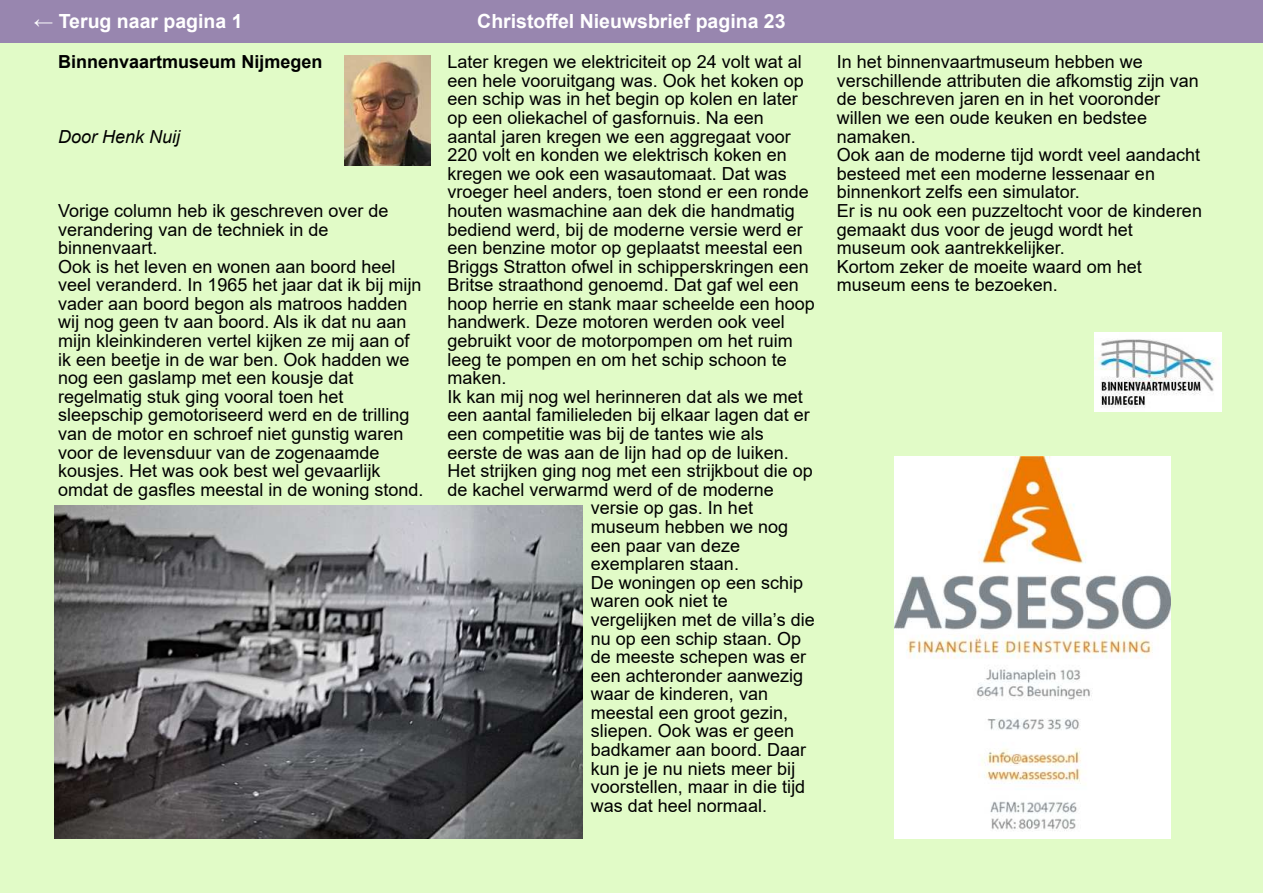
<style>
.page{position:relative;width:1263px;height:893px;background:#e1fbc7}
.page>*{position:absolute;margin:0;border:0;box-sizing:border-box;transform-origin:0 0}
.t1{font:700 19.5px "Arial";color:#fff}
.t2{font:18px/18.6px "Arial";color:#000}
.t3{font:700 18px "Arial";color:#000}
.t4{font:italic 18px "Arial";color:#000}
</style>
<div class="page">
<div style="left:0;top:0;width:1263px;height:43px;background:#9886af"></div>
<img style="left:345px;top:55px;width:85px;height:111px">
<img style="left:1094px;top:333px;width:127px;height:79px">
<img style="left:54px;top:505px;width:528px;height:334px">
<img style="left:894px;top:456px;width:276px;height:383px">
<p class="t1" style="left:34px;top:8px;width:210px">← Terug naar pagina 1</p>
<p class="t1" style="left:477px;top:8px;width:310px">Christo昀昀el Nieuwsbrief pagina 23</p>
<p class="t3" style="left:58px;top:49px;width:266px">Binnenvaartmuseum Nĳmegen</p>
<p class="t2" style="left:447px;top:52px;width:356px">Later kregen we elektriciteit op 24 volt wat al</p>
<p class="t2" style="left:447px;top:71px;width:358px">een hele vooruitgang was. Ook het koken op</p>
<p class="t2" style="left:447px;top:90px;width:352px">een schip was in het begin op kolen en later</p>
<p class="t2" style="left:447px;top:108px;width:318px">op een oliekachel of gasfornuis. Na een</p>
<p class="t2" style="left:447px;top:127px;width:345px">aantal jaren kregen we een aggregaat voor</p>
<p class="t2" style="left:447px;top:145px;width:341px">220 volt en konden we elektrisch koken en</p>
<p class="t2" style="left:447px;top:164px;width:341px">kregen we ook een wasautomaat. Dat was</p>
<p class="t2" style="left:447px;top:183px;width:363px">vroeger heel anders, toen stond er een ronde</p>
<p class="t2" style="left:447px;top:201px;width:349px">houten wasmachine aan dek die handmatig</p>
<p class="t2" style="left:447px;top:220px;width:357px">bediend werd, bĳ de moderne versie werd er</p>
<p class="t2" style="left:447px;top:238px;width:357px">een benzine motor op geplaatst meestal een</p>
<p class="t2" style="left:447px;top:257px;width:363px">Briggs Stratton ofwel in schipperskringen een</p>
<p class="t2" style="left:447px;top:276px;width:353px">Britse straathond genoemd. Dat gaf wel een</p>
<p class="t2" style="left:447px;top:294px;width:369px">hoop herrie en stank maar scheelde een hoop</p>
<p class="t2" style="left:447px;top:313px;width:339px">handwerk. Deze motoren werden ook veel</p>
<p class="t2" style="left:447px;top:331px;width:347px">gebruikt voor de motorpompen om het ruim</p>
<p class="t2" style="left:447px;top:350px;width:341px">leeg te pompen en om het schip schoon te</p>
<p class="t2" style="left:447px;top:368px;width:61px">maken.</p>
<p class="t2" style="left:447px;top:387px;width:357px">Ik kan mĳ nog wel herinneren dat als we met</p>
<p class="t2" style="left:447px;top:406px;width:364px">een aantal familieleden bĳ elkaar lagen dat er</p>
<p class="t2" style="left:447px;top:424px;width:318px">een competitie was bĳ de tantes wie als</p>
<p class="t2" style="left:447px;top:443px;width:343px">eerste de was aan de lĳn had op de luiken.</p>
<p class="t2" style="left:447px;top:461px;width:367px">Het strĳken ging nog met een strĳkbout die op</p>
<p class="t2" style="left:447px;top:480px;width:328px">de kachel verwarmd werd of de moderne</p>
<p class="t2" style="left:591px;top:499px;width:164px">versie op gas. In het</p>
<p class="t2" style="left:591px;top:517px;width:199px">museum hebben we nog</p>
<p class="t2" style="left:591px;top:536px;width:151px">een paar van deze</p>
<p class="t2" style="left:591px;top:554px;width:150px">exemplaren staan.</p>
<p class="t2" style="left:591px;top:573px;width:214px">De woningen op een schip</p>
<p class="t2" style="left:591px;top:592px;width:139px">waren ook niet te</p>
<p class="t2" style="left:591px;top:610px;width:225px">vergelĳken met de villa’s die</p>
<p class="t2" style="left:591px;top:629px;width:212px">nu op een schip staan. Op</p>
<p class="t2" style="left:591px;top:647px;width:217px">de meeste schepen was er</p>
<p class="t2" style="left:591px;top:666px;width:214px">een achteronder aanwezig</p>
<p class="t2" style="left:591px;top:684px;width:179px">waar de kinderen, van</p>
<p class="t2" style="left:591px;top:703px;width:199px">meestal een groot gezin,</p>
<p class="t2" style="left:591px;top:722px;width:205px">sliepen. Ook was er geen</p>
<p class="t2" style="left:591px;top:740px;width:217px">badkamer aan boord. Daar</p>
<p class="t2" style="left:591px;top:759px;width:206px">kun je je nu niets meer bĳ</p>
<p class="t2" style="left:591px;top:777px;width:216px">voorstellen, maar in die tĳd</p>
<p class="t2" style="left:591px;top:796px;width:178px">was dat heel normaal.</p>
<p class="t4" style="left:58px;top:125px;width:124px">Door Henk Nuĳ</p>
<p class="t2" style="left:58px;top:201px;width:367px">Vorige column heb ik geschreven over de verandering van de techniek in de binnenvaart.<br>Ook is het leven en wonen aan boord heel veel veranderd. In 1965 het jaar dat ik bĳ mĳn vader aan boord begon als matroos hadden wĳ nog geen tv aan boord. Als ik dat nu aan mĳn kleinkinderen vertel kĳken ze mĳ aan of ik een beetje in de war ben. Ook hadden we nog een gaslamp met een kousje dat regelmatig stuk ging vooral toen het sleepschip gemotoriseerd werd en de trilling van de motor en schroef niet gunstig waren voor de levensduur van de zogenaamde kousjes. Het was ook best wel gevaarlĳk omdat de gas昀氀es meestal in de woning stond.</p>
<p class="t2" style="left:837px;top:52px;width:367px">In het binnenvaartmuseum hebben we verschillende attributen die afkomstig zĳn van de beschreven jaren en in het vooronder willen we een oude keuken en bedstee namaken.<br>Ook aan de moderne tĳd wordt veel aandacht besteed met een moderne lessenaar en binnenkort zelfs een simulator.<br>Er is nu ook een puzzeltocht voor de kinderen gemaakt dus voor de jeugd wordt het museum ook aantrekkelĳker.<br>Kortom zeker de moeite waard om het museum eens te bezoeken.</p>
</div>
